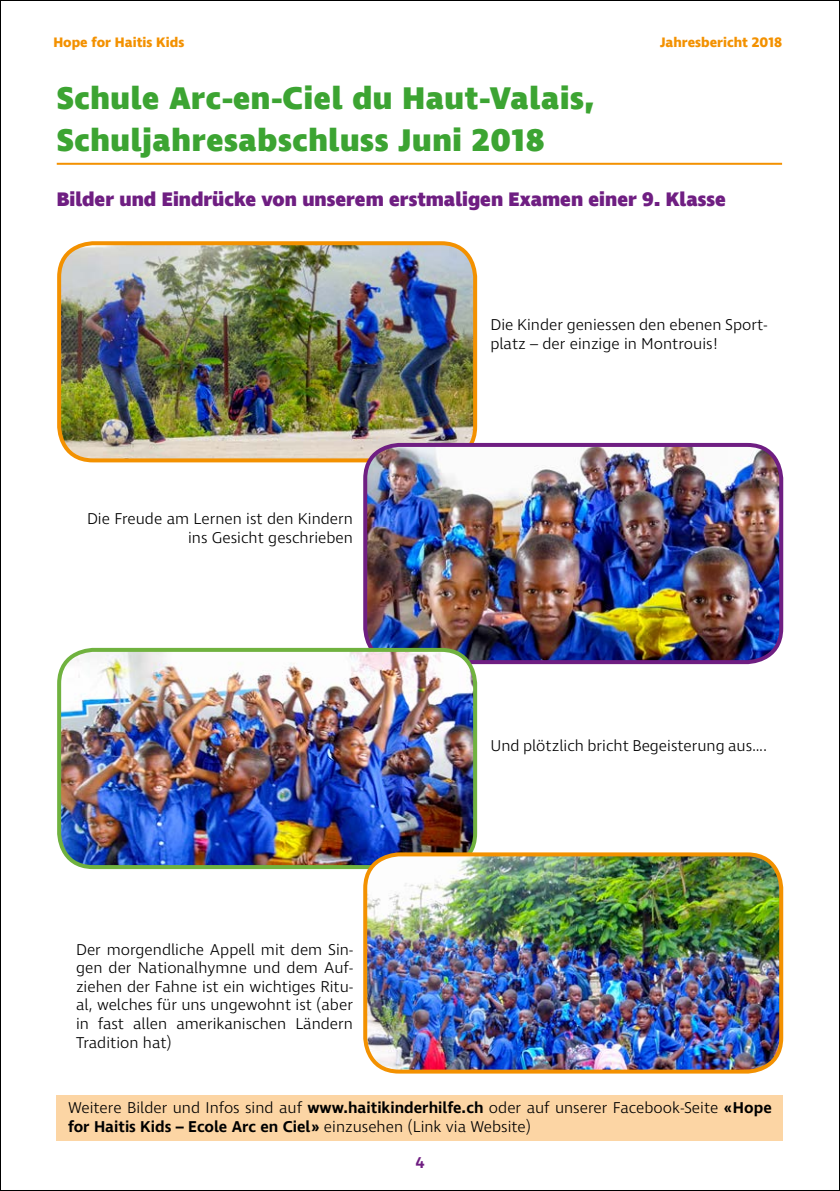
<style>
.page{position:relative;width:840px;height:1191px;background:#fff}
.page>*{position:absolute;margin:0;border:0;box-sizing:border-box;transform-origin:0 0}
.t1{font:800 32px/42px "Ingra";letter-spacing:.02em;color:#3ca432}
.t2{font:800 20px "Ingra";color:#6f1e82}
.t3{font:300 16px/18.6px "Ingra";color:#000}
.t4{font:600 16px "Ingra";color:#6f1e82}
.t5{font:700 14px "Ingra";color:#f39100}
.s1{font-weight:600}
</style>
<div class="page">
<hr style="left:57px;top:163px;width:724px;height:2px;background:#f39100">
<img style="left:62px;top:244px;width:413px;height:216px">
<div style="left:57px;top:241px;width:420px;height:221px;border:4px solid #f39100;border-radius:34px"></div>
<img style="left:365px;top:445px;width:415px;height:217px">
<div style="left:363px;top:443px;width:419px;height:221px;border:4px solid #6f1e82;border-radius:34px"></div>
<img style="left:59px;top:650px;width:416px;height:217px">
<div style="left:57px;top:648px;width:420px;height:221px;border:4px solid #70b23f;border-radius:34px"></div>
<img style="left:365px;top:854px;width:415px;height:217px">
<div style="left:363px;top:852px;width:419px;height:221px;border:4px solid #f39100;border-radius:34px"></div>
<div style="left:57px;top:1095px;width:725px;height:46px;background:#fcd5a4"></div>
<p class="t5" style="left:53px;top:34px;width:132px">Hope for Haitis Kids</p>
<p class="t5" style="left:659px;top:34px;width:123px">Jahresbericht 2018</p>
<h1 class="t1" style="left:57px;top:79px;width:539px">Schule Arc-en-Ciel du Haut-Valais,<br>Schuljahresabschluss Juni 2018</h1>
<p class="t2" style="left:57px;top:186px;width:670px">Bilder und Eindrücke von unserem erstmaligen Examen einer 9. Klasse</p>
<p class="t3" style="left:87px;top:510px;width:267px;text-align:right">Die Freude am Lernen ist den Kindern ins Gesicht geschrieben</p>
<p class="t3" style="left:76px;top:940px;width:278px;text-align:justify">Der morgendliche Appell mit dem Sin&shy;gen der Nationalhymne und dem Auf&shy;ziehen der Fahne ist ein wichtiges Ritu&shy;al, welches für uns ungewohnt ist (aber in fast allen amerikanischen Ländern Tradition hat)</p>
<p class="t3" style="left:490px;top:316px;width:278px">Die Kinder geniessen den ebenen Sport&shy;platz – der einzige in Montrouis!</p>
<p class="t3" style="left:490px;top:737px;width:278px">Und plötzlich bricht Begeisterung aus….</p>
<p class="t3" style="left:68px;top:1099px;width:704px">Weitere Bilder und Infos sind auf <span class="s1">www.haitikinderhilfe.ch</span> oder auf unserer Facebook-Seite <span class="s1">«Hope for Haitis Kids – Ecole Arc en Ciel»</span> einzusehen (Link via Website)</p>
<p class="t4" style="left:415px;top:1152px;width:11px">4</p>
</div>
